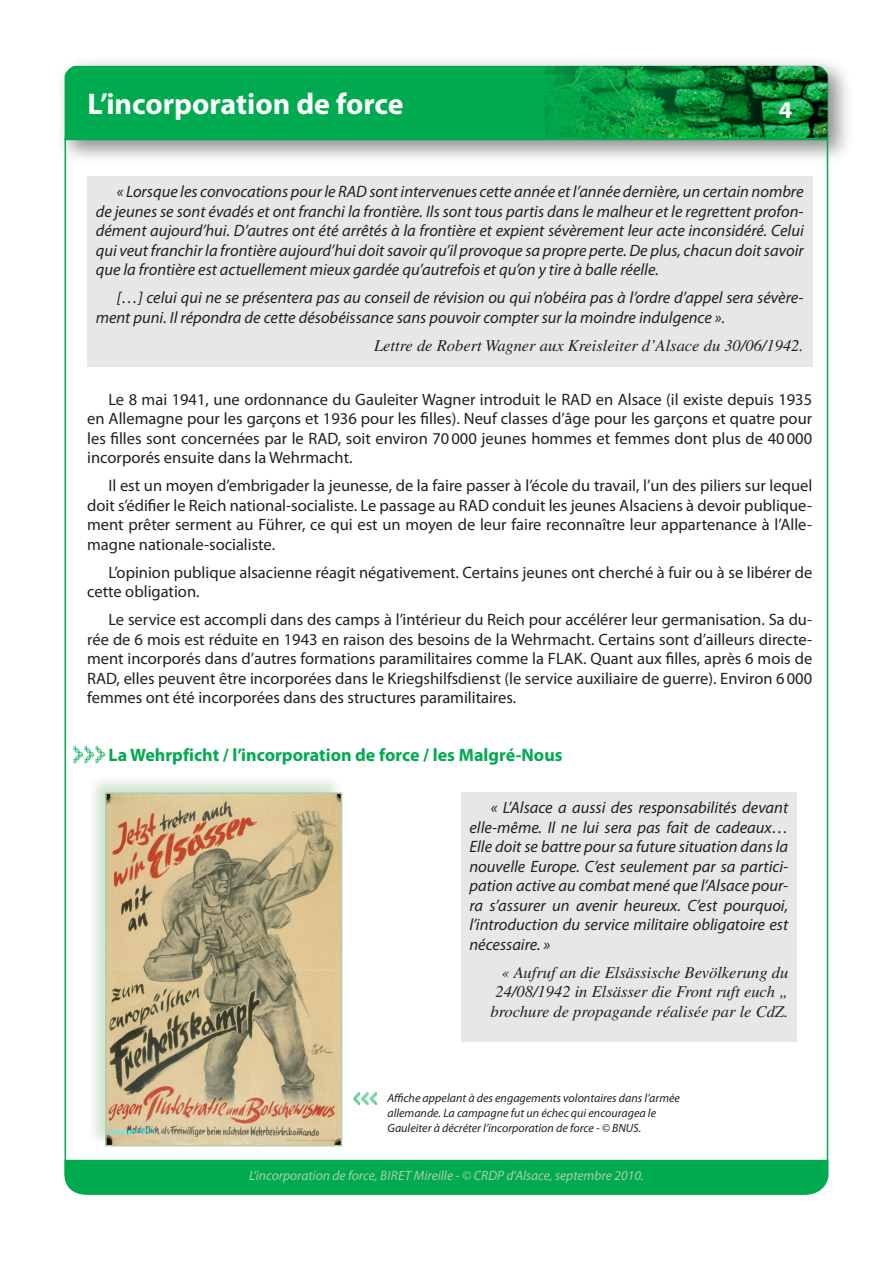
<style>
.page{position:relative;width:893px;height:1263px;background:#fff}
.page>*{position:absolute;margin:0;border:0;box-sizing:border-box;transform-origin:0 0}
.t1{font:700 30px "Myriad Pro";color:#fff}
.t2{font:700 24px "Myriad Pro";color:#fff}
.paragraphe_normal{font:700 18px "Myriad Pro";color:#00aa4f}
.paragraphe_normal-2{font:16.5px/19.5px "Myriad Pro";color:#231f20;text-align:justify}
.paragraphe_normal-3{font:italic 16.5px/19.5px "Myriad Pro";color:#231f20;text-align:justify}
.paragraphe_normal-4{font:italic 16.5px/19.5px "Times";color:#231f20;text-align:justify}
.t3{font:italic 13.5px "Myriad Pro";color:#abcfaa}
.paragraphe_normal-5{font:italic 12px/15px "Myriad Pro";color:#231f20}
</style>
<div class="page">
<img style="left:62px;top:62px;width:786px;height:111px">
<div style="left:65px;top:66px;width:763px;height:74px;background:#00aa4f"></div>
<hr style="left:65px;top:137px;width:1px;height:1038px;background:#00aa4f">
<hr style="left:827px;top:138px;width:1px;height:1038px;background:#00aa4f">
<div style="left:65px;top:1160px;width:763px;height:35px;background:#00aa4f"></div>
<img style="left:546px;top:66px;width:281px;height:72px">
<div style="left:87px;top:176px;width:725px;height:191px;background:#e6e7e9"></div>
<svg style="left:73px;top:746px;width:32px;height:17px"></svg>
<div style="left:87px;top:774px;width:256px;height:372px;background:#abcfaa;opacity:.5"></div>
<img style="left:108px;top:795px;width:231px;height:348px">
<div style="left:105px;top:792px;width:237px;height:354px;border:2px solid #abcfaa"></div>
<svg style="left:353px;top:1092px;width:24px;height:13px"></svg>
<div style="left:461px;top:792px;width:336px;height:250px;background:#e6e7e9"></div>
<h1 class="t1" style="left:87px;top:84px;width:318px">L’incorporation de force</h1>
<h2 class="t2" style="left:779px;top:94px;width:15px">4</h2>
<p class="paragraphe_normal-3" style="left:96px;top:182px;width:710px;text-indent:21px">« Lorsque les convocations pour le RAD sont intervenues cette année et l’année dernière, un certain nombre de jeunes se sont évadés et ont franchi la frontière. Ils sont tous partis dans le malheur et le regrettent profon&shy;dément aujourd’hui. D’autres ont été arrêtés à la frontière et expient sévèrement leur acte inconsidéré. Celui qui veut franchir la frontière aujourd’hui doit savoir qu’il provoque sa propre perte. De plus, chacun doit savoir que la frontière est actuellement mieux gardée qu’autrefois et qu’on y tire à balle réelle.</p>
<p class="paragraphe_normal-3" style="left:96px;top:288px;width:709px;text-indent:21px">[…] celui qui ne se présentera pas au conseil de révision ou qui n’obéira pas à l’ordre d’appel sera sévère&shy;ment puni. Il répondra de cette désobéissance sans pouvoir compter sur la moindre indulgence ».</p>
<p class="paragraphe_normal-4" style="left:374px;top:336px;width:431px">Lettre de Robert Wagner aux Kreisleiter d’Alsace du 30/06/1942.</p>
<p class="paragraphe_normal-2" style="left:87px;top:389px;width:726px;text-indent:21px">Le 8 mai 1941, une ordonnance du Gauleiter Wagner introduit le RAD en Alsace (il existe depuis 1935 en Allemagne pour les garçons et 1936 pour les filles). Neuf classes d’âge pour les garçons et quatre pour les filles sont concernées par le RAD, soit environ 70000 jeunes hommes et femmes dont plus de 40000 incorporés ensuite dans la Wehrmacht.</p>
<p class="paragraphe_normal-2" style="left:87px;top:476px;width:727px;text-indent:21px">Il est un moyen d’embrigader la jeunesse, de la faire passer à l’école du travail, l’un des piliers sur lequel doit s’édifier le Reich national-socialiste. Le passage au RAD conduit les jeunes Alsaciens à devoir publique&shy;ment prêter serment au Führer, ce qui est un moyen de leur faire reconnaître leur appartenance à l’Alle&shy;magne nationale-socialiste.</p>
<p class="paragraphe_normal-2" style="left:87px;top:562px;width:727px;text-indent:21px">L’opinion publique alsacienne réagit négativement. Certains jeunes ont cherché à fuir ou à se libérer de cette obligation.</p>
<p class="paragraphe_normal-2" style="left:87px;top:610px;width:727px;text-indent:21px">Le service est accompli dans des camps à l’intérieur du Reich pour accélérer leur germanisation. Sa du&shy;rée de 6 mois est réduite en 1943 en raison des besoins de la Wehrmacht. Certains sont d’ailleurs directe&shy;ment incorporés dans d’autres formations paramilitaires comme la FLAK. Quant aux filles, après 6 mois de RAD, elles peuvent être incorporées dans le Kriegshilfsdienst (le service auxiliaire de guerre). Environ 6000 femmes ont été incorporées dans des structures paramilitaires.</p>
<p class="paragraphe_normal" style="left:108px;top:743px;width:456px">La Wehrpficht / l’incorporation de force / les Malgré-Nous</p>
<p class="paragraphe_normal-3" style="left:469px;top:798px;width:320px;text-indent:21px">« L’Alsace a aussi des responsabilités devant elle-même. Il ne lui sera pas fait de cadeaux… Elle doit se battre pour sa future situation dans la nouvelle Europe. C’est seulement par sa partici&shy;pation active au combat mené que l’Alsace pour&shy;ra s’assurer un avenir heureux. C’est pourquoi, l’introduction du service militaire obligatoire est nécessaire. »</p>
<p class="paragraphe_normal-4" style="left:491px;top:962px;width:299px;text-indent:11px">« Aufruf an die Elsässische Bevölkerung du 24/08/1942 in Elsässer die Front ruft euch „ brochure de propagande réalisée par le CdZ.</p>
<p class="paragraphe_normal-5" style="left:387px;top:1091px;width:294px">Affiche appelant à des engagements volontaires dans l’armée allemande. La campagne fut un échec qui encouragea le<br>Gauleiter à décréter l’incorporation de force - © BNUS.</p>
<p class="t3" style="left:249px;top:1167px;width:396px">L’incorporation de force, BIRET Mireille - © CRDP d’Alsace, septembre 2010.</p>
</div>
